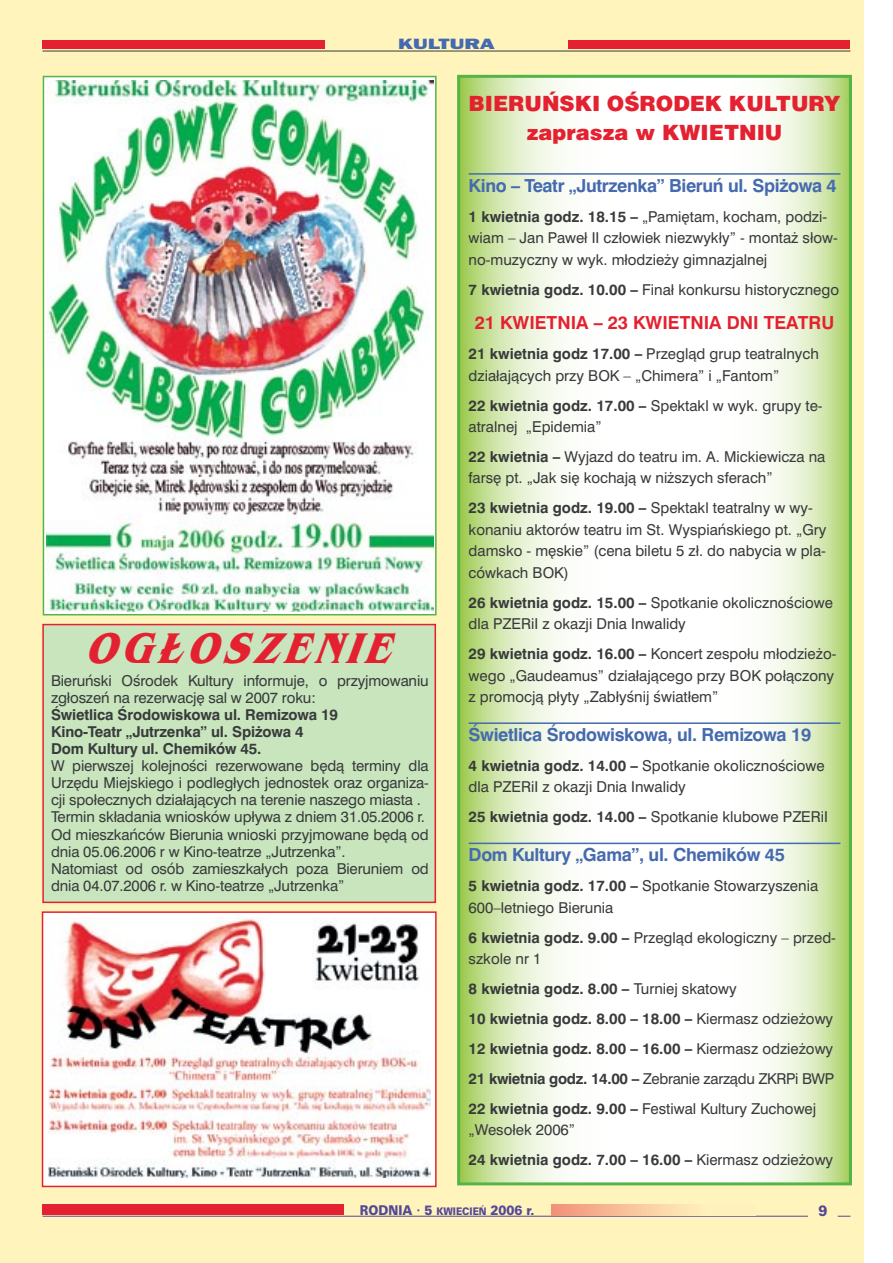
<style>
.page{position:relative;width:893px;height:1263px;background:#fff}
.page>*{position:absolute;margin:0;border:0;box-sizing:border-box;transform-origin:0 0}
.t1{font:italic 700 45px "Bangkok";color:#e42130;scale:.85 1}
.t2{font:900 21px/29.5px "Switzerland";color:#e42130;text-align:center}
.t3{font:18px "Swiss 721 AT Bold";letter-spacing:-.02em;color:#466aaf}
.t4{font:18px "Swiss 721 AT Bold";color:#e42130}
.t5{font:15px/21.5px "Swiss 721 AT";color:#383a3b}
.t6{font:15px/17.1px "Swiss 721 AT Bold";color:#383a3b}
.t7{font:15px/30px "Swiss 721 AT";letter-spacing:-.02em;color:#383a3b}
.t8{font:800 15px "Frankfurt Gothic";color:#466aaf;scale:1.5 1}
.t9{font:15px "Zurich AT Black";color:#554995;scale:.9 1}
.t10{font:13.5px "Zurich AT Black";color:#554995;scale:.9 1}
.s1{font-family:"Swiss 721 AT Bold"}
.s2{font-family:"Swiss 721 AT"}
.s3{font-size:10.5px}
</style>
<div class="page">
<div style="left:0;top:0;width:863px;height:1263px;background:#fff4bc"></div>
<hr style="left:43px;top:1216px;width:765px;height:1px;background:#554995">
<svg style="left:838px;top:1216px;width:12px;height:1px"></svg>
<div style="left:43px;top:1204px;width:301px;height:11px;background:#e42130"></div>
<svg style="left:551px;top:1205px;width:141px;height:10px"></svg>
<hr style="left:43px;top:51px;width:807px;height:1px;background:#383a3b">
<div style="left:43px;top:40px;width:807px;height:9px;background:#e42130"></div>
<div style="left:325px;top:30px;width:243px;height:19px;background:#fff4bc"></div>
<div style="left:43px;top:624px;width:392px;height:278px;background:#c8e5bd"></div>
<div style="left:42px;top:624px;width:394px;height:279px;border:2px solid #e42130"></div>
<img style="left:46px;top:80px;width:387px;height:531px">
<div style="left:43px;top:76px;width:394px;height:539px;border:2px solid #55b449"></div>
<div style="left:43px;top:912px;width:393px;height:274px;background:#fff"></div>
<img style="left:48px;top:918px;width:382px;height:259px">
<div style="left:42px;top:911px;width:395px;height:276px;border:2px solid #e42130"></div>
<svg style="left:461px;top:79px;width:387px;height:1102px;background:#edf5de"></svg>
<hr style="left:469px;top:173px;width:371px;height:2px;background:#466aaf">
<hr style="left:469px;top:722px;width:371px;height:2px;background:#466aaf">
<hr style="left:469px;top:843px;width:371px;height:1px;background:#466aaf">
<div style="left:457px;top:75px;width:395px;height:1110px;border:3px solid #55b449"></div>
<p class="t8" style="left:398px;top:35px;width:66px">KULTURA</p>
<h1 class="t1" style="left:85px;top:623px;width:381px">OGŁOSZENIE</h1>
<p class="t5" style="left:51px;top:672px;width:379px;line-height:17.1px">Bieruński Ośrodek Kultury informuje, o przyjmowaniu zgłoszeń na rezerwację sal w 2007 roku:</p>
<p class="t6" style="left:51px;top:706px;width:289px">Świetlica Środowiskowa ul. Remizowa 19<br>Kino-Teatr „Jutrzenka” ul. Spiżowa 4<br>Dom Kultury ul. Chemików 45.</p>
<p class="t5" style="left:51px;top:757px;width:379px;line-height:17.1px">W pierwszej kolejności rezerwowane będą terminy dla Urzędu Miejskiego i podległych jednostek oraz organiza&shy;cji społecznych działających na terenie naszego miasta .<br>Termin składania wniosków upływa z dniem 31.05.2006 r.<br>Od mieszkańców Bierunia wnioski przyjmowane będą od dnia 05.06.2006 r w Kino-teatrze „Jutrzenka”.<br>Natomiast od osób zamieszkałych poza Bieruniem od dnia 04.07.2006 r. w Kino-teatrze „Jutrzenka”</p>
<h2 class="t2" style="left:469px;top:89px;width:373px">BIERUŃSKI OŚRODEK KULTURY zaprasza w KWIETNIU</h2>
<p class="t3" style="left:469px;top:174px;width:370px">Kino – Teatr „Jutrzenka” Bieruń ul. Spiżowa 4</p>
<p class="t5" style="left:469px;top:206px;width:371px"><span class="s1">1 kwietnia godz. 18.15 –</span> „Pamiętam, kocham, podzi&shy;wiam – Jan Paweł II człowiek niezwykły” - montaż słow&shy;no-muzyczny w wyk. młodzieży gimnazjalnej</p>
<p class="t5" style="left:469px;top:278px;width:372px"><span class="s1">7 kwietnia godz. 10.00 –</span> Finał konkursu historycznego</p>
<p class="t4" style="left:475px;top:312px;width:361px">21 KWIETNIA – 23 KWIETNIA DNI TEATRU</p>
<p class="t5" style="left:469px;top:343px;width:352px"><span class="s1">21 kwietnia godz 17.00 –</span> Przegląd grup teatralnych działających przy BOK – „Chimera” i „Fantom”</p>
<p class="t6" style="left:469px;top:397px;width:355px">22 kwietnia godz. 17.00 – <span class="s2">Spektakl w wyk. grupy te-</span></p>
<p class="t5" style="left:469px;top:412px;width:358px;line-height:30px">atralnej „Epidemia”<br><span class="s1">22 kwietnia –</span> Wyjazd do teatru im. A. Mickiewicza na</p>
<p class="t5" style="left:469px;top:467px;width:306px">farsę pt. „Jak się kochają w niższych sferach”</p>
<p class="t6" style="left:469px;top:500px;width:346px">23 kwietnia godz. 19.00 – <span class="s2">Spektakl teatralny w wy-</span></p>
<p class="t5" style="left:469px;top:519px;width:359px;text-align:justify">konaniu aktorów teatru im St. Wyspiańskiego pt. „Gry damsko - męskie” (cena biletu 5 zł. do nabycia w pla&shy;cówkach BOK)</p>
<p class="t5" style="left:469px;top:592px;width:366px"><span class="s1">26 kwietnia godz. 15.00 –</span> Spotkanie okolicznościowe dla PZERiI z okazji Dnia Inwalidy</p>
<p class="t5" style="left:469px;top:643px;width:369px"><span class="s1">29 kwietnia godz. 16.00 –</span> Koncert zespołu młodzieżo&shy;wego „Gaudeamus” działającego przy BOK połączony z promocją płyty „Zabłyśnij światłem”</p>
<p class="t3" style="left:469px;top:724px;width:344px">Świetlica Środowiskowa, ul. Remizowa 19</p>
<p class="t5" style="left:469px;top:755px;width:357px"><span class="s1">4 kwietnia godz. 14.00 –</span> Spotkanie okolicznościowe dla PZERiI z okazji Dnia Inwalidy</p>
<p class="t5" style="left:469px;top:806px;width:361px"><span class="s1">25 kwietnia godz. 14.00 –</span> Spotkanie klubowe PZERiI</p>
<p class="t3" style="left:469px;top:844px;width:318px">Dom Kultury „Gama”, ul. Chemików 45</p>
<p class="t5" style="left:469px;top:875px;width:351px"><span class="s1">5 kwietnia godz. 17.00 –</span> Spotkanie Stowarzyszenia<br>600–letniego Bierunia</p>
<p class="t5" style="left:469px;top:926px;width:369px"><span class="s1">6 kwietnia godz. 9.00 –</span> Przegląd ekologiczny – przed&shy;szkole nr 1</p>
<p class="t6" style="left:469px;top:974px;width:366px;line-height:30px">8 kwietnia godz. 8.00 – <span class="s2">Turniej skatowy<br></span>10 kwietnia godz. 8.00 – 18.00 – <span class="s2">Kiermasz odzieżowy<br></span>12 kwietnia godz. 8.00 – 16.00 – <span class="s2">Kiermasz odzieżowy</span></p>
<p class="t7" style="left:469px;top:1063px;width:367px"><span class="s1">21 kwietnia godz. 14.00 –</span> Zebranie zarządu ZKRPi BWP<br><span class="s1">22 kwietnia godz. 9.00 –</span> Festiwal Kultury Zuchowej</p>
<p class="t5" style="left:469px;top:1119px;width:108px">„Wesołek 2006”</p>
<p class="t6" style="left:469px;top:1151px;width:366px">24 kwietnia godz. 7.00 – 16.00 – <span class="s2">Kiermasz odzieżowy</span></p>
<p class="t10" style="left:360px;top:1203px;width:196px">RODNIA · 5 <span class="s3">KWIECIEŃ</span> 2006 r.</p>
<p class="t9" style="left:818px;top:1202px;width:11px">9</p>
</div>
